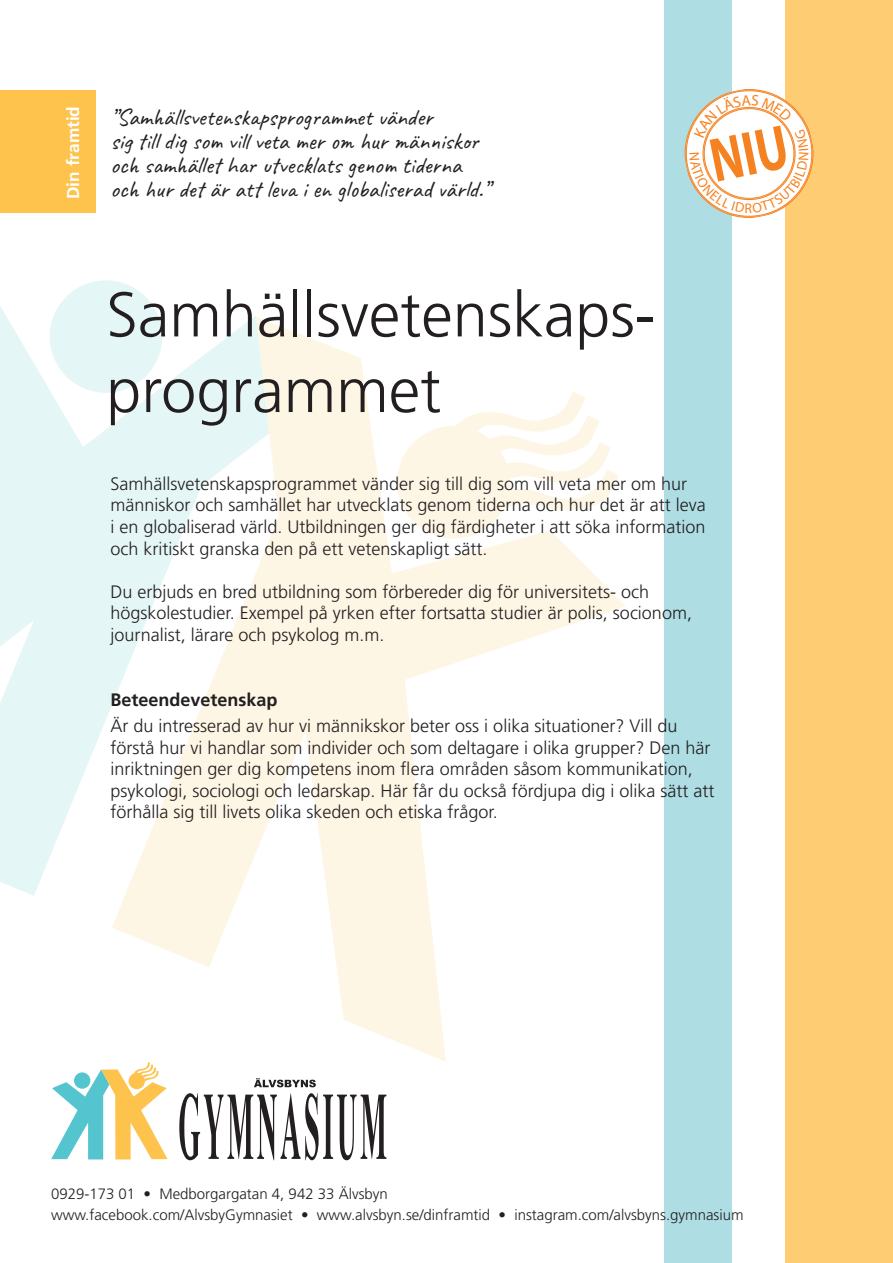
<style>
.page{position:relative;width:893px;height:1263px;background:#fff}
.page>*{position:absolute;margin:0;border:0;box-sizing:border-box;transform-origin:0 0}
.t1{font:300 63px "Frutiger LT Std";color:#231f20}
.t2{font:24px "Caveat";color:#231f20}
.t3{font:300 18px "Frutiger LT Std";color:#231f20}
.t4{font:700 18px "Frutiger LT Std";color:#231f20}
.t5{font:700 17.25px "Frutiger LT Std";color:#fff}
.t6{font:300 15px "Frutiger LT Std";color:#231f20}
</style>
<div class="page">
<div style="left:0;top:90px;width:95px;height:123px;background:#fec34d"></div>
<svg style="left:0;top:306px;width:256px;height:590px;fill:#e5f6f7"></svg>
<svg style="left:112px;top:317px;width:513px;height:745px"></svg>
<svg style="left:42px;top:280px;width:128px;height:120px"></svg>
<svg style="left:390px;top:392px;width:229px;height:154px"></svg>
<div style="left:664px;top:0;width:68px;height:1263px;background:#aedee4"></div>
<div style="left:785px;top:0;width:108px;height:1263px;background:#fecd73"></div>
<svg style="left:51px;top:1062px;width:117px;height:97px"></svg>
<svg style="left:179px;top:1093px;width:207px;height:67px"></svg>
<svg style="left:254px;top:1078px;width:62px;height:9px"></svg>
<svg style="left:684px;top:89px;width:130px;height:129px"></svg>
<p class="t5" style="left:63px;top:199px;width:94px;rotate:-90deg">Din framtid</p>
<p class="t2" style="left:111px;top:102px;width:324px">”Samhällsvetenskapsprogrammet vänder</p>
<p class="t2" style="left:111px;top:126px;width:370px">sig till dig som vill veta mer om hur människor</p>
<p class="t2" style="left:111px;top:150px;width:352px">och samhället har utvecklats genom tiderna</p>
<p class="t2" style="left:111px;top:174px;width:380px">och hur det är att leva i en globaliserad värld.”</p>
<p class="t1" style="left:106px;top:279px;width:551px">Samhällsvetenskaps-</p>
<p class="t1" style="left:106px;top:355px;width:336px">programmet</p>
<p class="t3" style="left:111px;top:473px;width:578px">Samhällsvetenskapsprogrammet vänder sig till dig som vill veta mer om hur</p>
<p class="t3" style="left:111px;top:495px;width:597px">människor och samhället har utvecklats genom tiderna och hur det är att leva</p>
<p class="t3" style="left:111px;top:517px;width:596px">i en globaliserad värld. Utbildningen ger dig färdigheter i att söka information</p>
<p class="t3" style="left:111px;top:538px;width:379px">och kritiskt granska den på ett vetenskapligt sätt.</p>
<p class="t3" style="left:111px;top:581px;width:540px">Du erbjuds en bred utbildning som förbereder dig för universitets- och</p>
<p class="t3" style="left:111px;top:603px;width:583px">högskolestudier. Exempel på yrken efter fortsatta studier är polis, socionom,</p>
<p class="t3" style="left:111px;top:625px;width:276px">journalist, lärare och psykolog m.m.</p>
<p class="t4" style="left:111px;top:689px;width:169px">Beteendevetenskap</p>
<p class="t3" style="left:111px;top:715px;width:568px">Är du intresserad av hur vi männikskor beter oss i olika situationer? Vill du</p>
<p class="t3" style="left:111px;top:737px;width:601px">förstå hur vi handlar som individer och som deltagare i olika grupper? Den här</p>
<p class="t3" style="left:111px;top:759px;width:584px">inriktningen ger dig kompetens inom flera områden såsom kommunikation,</p>
<p class="t3" style="left:111px;top:780px;width:605px">psykologi, sociologi och ledarskap. Här får du också fördjupa dig i olika sätt att</p>
<p class="t3" style="left:111px;top:802px;width:389px">förhålla sig till livets olika skeden och etiska frågor.</p>
<p class="t6" style="left:51px;top:1185px;width:338px">0929-173 01 • Medborgargatan 4, 942 33 Älvsbyn</p>
<p class="t6" style="left:51px;top:1206px;width:694px">www.facebook.com/AlvsbyGymnasiet • www.alvsbyn.se/dinframtid • instagram.com/alvsbyns.gymnasium</p>
</div>
